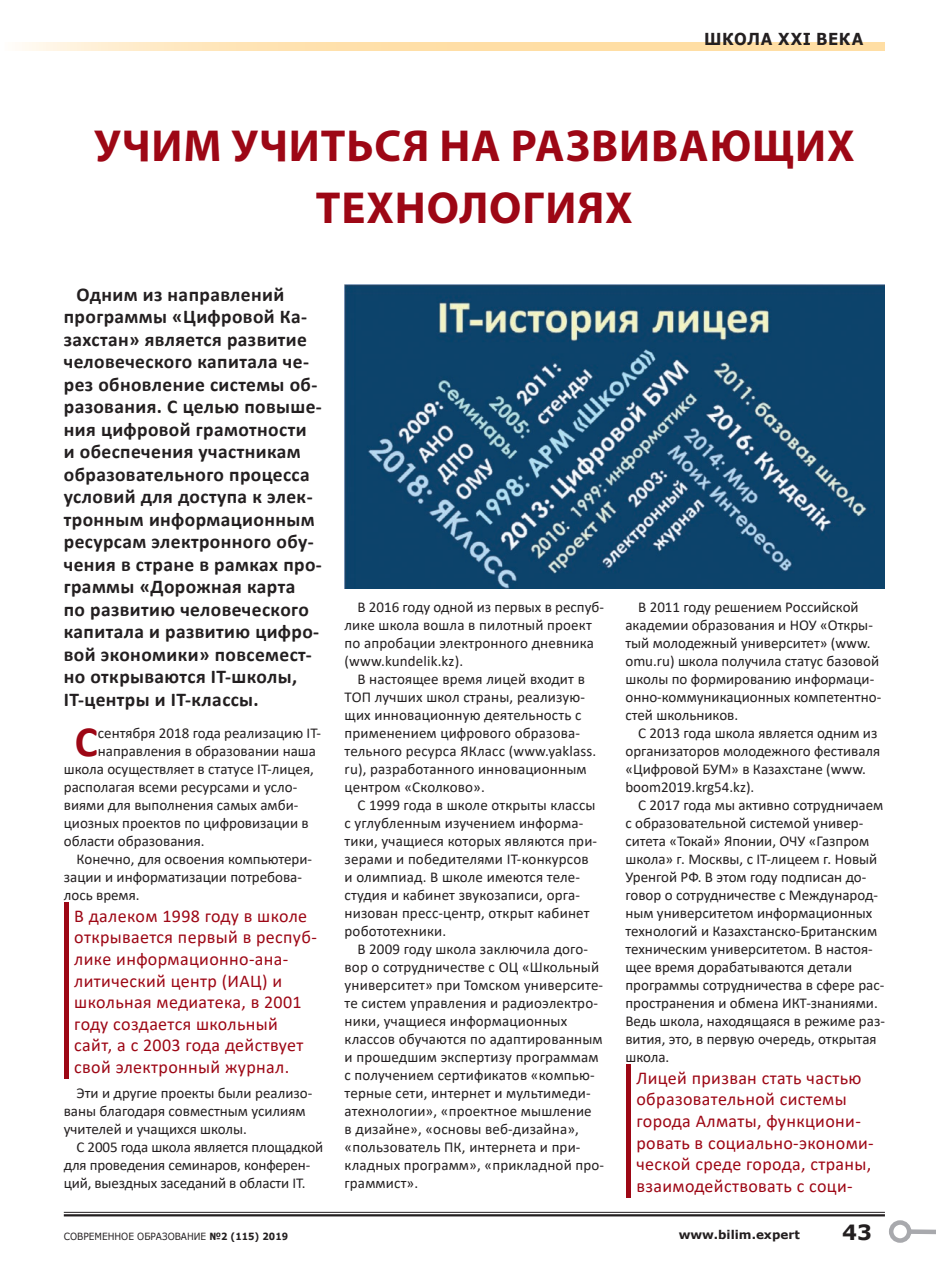
<style>
.page{position:relative;width:936px;height:1263px;background:#fff}
.page>*{position:absolute;margin:0;border:0;box-sizing:border-box;transform-origin:0 0}
.t1{font:700 45px/61.5px "Myriad Pro";letter-spacing:.02em;color:#9d0715;text-align:center}
.t2{font:700 43.35px "Calibri";color:#9d0715}
.t3{font:700 21px "Verdana";color:#231f20}
.t4{font:700 19.5px/22.5px "Calibri";letter-spacing:.02em;color:#231f20}
.t5{font:18px/21.6px "Calibri";letter-spacing:.02em;color:#9d0715}
.t6{font:700 16.5px "Verdana";letter-spacing:.035em;color:#231f20;scale:.91 1}
.t7{font:15px/18px "Calibri";color:#231f20}
.t8{font:700 12px "Verdana";color:#231f20}
.t9{font:9.9px "Verdana";color:#231f20;scale:.91 1}
.s1{font-weight:700}
</style>
<div class="page">
<hr style="left:64px;top:902px;width:4px;height:177px;background:#9d0715">
<hr style="left:626px;top:1064px;width:4px;height:134px;background:#9d0715">
<img style="left:344px;top:285px;width:540px;height:303px">
<hr style="left:64px;top:1212px;width:820px;height:1px;background:#231f20">
<hr style="left:64px;top:1214px;width:820px;height:2px;background:#231f20">
<div style="left:909px;top:1229px;width:26px;height:5px;background:#a8a9ad"></div>
<div style="left:888px;top:1220px;width:23px;height:23px;border:4px solid #a8a9ad;border-radius:50%"></div>
<svg style="left:22px;top:43px;width:862px;height:8px;background:#ffe2b1"></svg>
<p class="t6" style="left:704px;top:27px;width:176px">ШКОЛА ХХI ВЕКА</p>
<h1 class="t1" style="left:94px;top:116px;width:762px">УЧИМ УЧИТЬСЯ НА РАЗВИВАЮЩИХ<br>ТЕХНОЛОГИЯХ</h1>
<p class="t4" style="left:64px;top:283px;width:259px;text-indent:13px">Одним из направлений программы «Цифровой Ка&shy;захстан» является развитие человеческого капитала че&shy;рез обновление системы об&shy;разования. С целью повыше&shy;ния цифровой грамотности и обеспечения участникам образовательного процесса условий для доступа к элек&shy;тронным информационным ресурсам электронного обу&shy;чения в стране в рамках про&shy;граммы «Дорожная карта<br>по развитию человеческого капитала и развитию цифро&shy;вой экономики» повсемест&shy;но открываются IT-школы,<br>IT-центры и IT-классы.</p>
<h2 class="t2" style="left:75px;top:711px;width:24px">С</h2>
<p class="t7" style="left:98px;top:724px;width:225px">сентября 2018 года реализацию IT-</p>
<p class="t7" style="left:98px;top:742px;width:220px">направления в образовании наша</p>
<p class="t7" style="left:64px;top:760px;width:251px">школа осуществляет в статусе IT-лицея,</p>
<p class="t7" style="left:64px;top:778px;width:235px">располагая всеми ресурсами и усло-</p>
<p class="t7" style="left:64px;top:796px;width:236px">виями для выполнения самых амби-</p>
<p class="t7" style="left:64px;top:814px;width:246px">циозных проектов по цифровизации в</p>
<p class="t7" style="left:64px;top:832px;width:142px">области образования.</p>
<p class="t7" style="left:77px;top:850px;width:237px">Конечно, для освоения компьютери-</p>
<p class="t7" style="left:64px;top:868px;width:240px">зации и информатизации потребова-</p>
<p class="t7" style="left:64px;top:886px;width:77px">лось время.</p>
<p class="t5" style="left:74px;top:905px;width:243px">В далеком 1998 году в школе открывается первый в респуб&shy;лике информационно-ана&shy;литический центр (ИАЦ) и школьная медиатека, в 2001 году создается школьный сайт, а с 2003 года действует свой электронный журнал.</p>
<p class="t7" style="left:64px;top:1084px;width:250px;text-indent:13px">Эти и другие проекты были реализо&shy;ваны благодаря совместным усилиям учителей и учащихся школы.</p>
<p class="t7" style="left:64px;top:1138px;width:261px;text-indent:13px">С 2005 года школа является площадкой для проведения семинаров, конферен&shy;ций, выездных заседаний в области IT.</p>
<p class="t7" style="left:344px;top:598px;width:260px;text-indent:13px">В 2016 году одной из первых в респуб&shy;лике школа вошла в пилотный проект по апробации электронного дневника (www.kundelik.kz).</p>
<p class="t7" style="left:344px;top:670px;width:253px;text-indent:13px">В настоящее время лицей входит в ТОП лучших школ страны, реализую&shy;щих инновационную деятельность с применением цифрового образова&shy;тельного ресурса ЯКласс (www.yaklass. ru), разработанного инновационным центром «Сколково».</p>
<p class="t7" style="left:344px;top:796px;width:254px;text-indent:13px">С 1999 года в школе открыты классы с углубленным изучением информа&shy;тики, учащиеся которых являются при&shy;зерами и победителями IT-конкурсов и олимпиад. В школе имеются теле&shy;студия и кабинет звукозаписи, орга&shy;низован пресс-центр, открыт кабинет робототехники.</p>
<p class="t7" style="left:344px;top:940px;width:261px;text-indent:13px">В 2009 году школа заключила дого&shy;вор о сотрудничестве с ОЦ «Школьный университет» при Томском университе&shy;те систем управления и радиоэлектро&shy;ники, учащиеся информационных классов обучаются по адаптированным и прошедшим экспертизу программам с получением сертификатов «компью&shy;терные сети, интернет и мультимеди&shy;атехнологии», «проектное мышление<br>в дизайне», «основы веб-дизайна», «пользователь ПК, интернета и при&shy;кладных программ», «прикладной про&shy;граммист».</p>
<p class="t7" style="left:625px;top:598px;width:257px;text-indent:13px">В 2011 году решением Российской академии образования и НОУ «Откры&shy;тый молодежный университет» (www. omu.ru) школа получила статус базовой школы по формированию информаци&shy;онно-коммуникационных компетентно&shy;стей школьников.</p>
<p class="t7" style="left:625px;top:724px;width:256px;text-indent:13px">С 2013 года школа является одним из организаторов молодежного фестиваля «Цифровой БУМ» в Казахстане (www. boom2019.krg54.kz).</p>
<p class="t7" style="left:625px;top:796px;width:261px;text-indent:13px">С 2017 года мы активно сотрудничаем с образовательной системой универ&shy;ситета «Токай» Японии, ОЧУ «Газпром школа» г. Москвы, с IT-лицеем г. Новый Уренгой РФ. В этом году подписан до&shy;говор о сотрудничестве с Международ&shy;ным университетом информационных технологий и Казахстанско-Британским техническим университетом. В настоя&shy;щее время дорабатываются детали программы сотрудничества в сфере рас&shy;пространения и обмена ИКТ-знаниями.<br>Ведь школа, находящаяся в режиме раз&shy;вития, это, в первую очередь, открытая школа.</p>
<p class="t5" style="left:636px;top:1066px;width:239px">Лицей призван стать частью образовательной системы города Алматы, функциони&shy;ровать в социально-экономи&shy;ческой среде города, страны, взаимодействовать с соци-</p>
<p class="t9" style="left:64px;top:1229px;width:248px">СОВРЕМЕННОЕ ОБРАЗОВАНИЕ <span class="s1">№2 (115) 2019</span></p>
<p class="t8" style="left:678px;top:1226px;width:123px">www.bilim.expert</p>
<h3 class="t3" style="left:842px;top:1217px;width:31px">43</h3>
</div>
